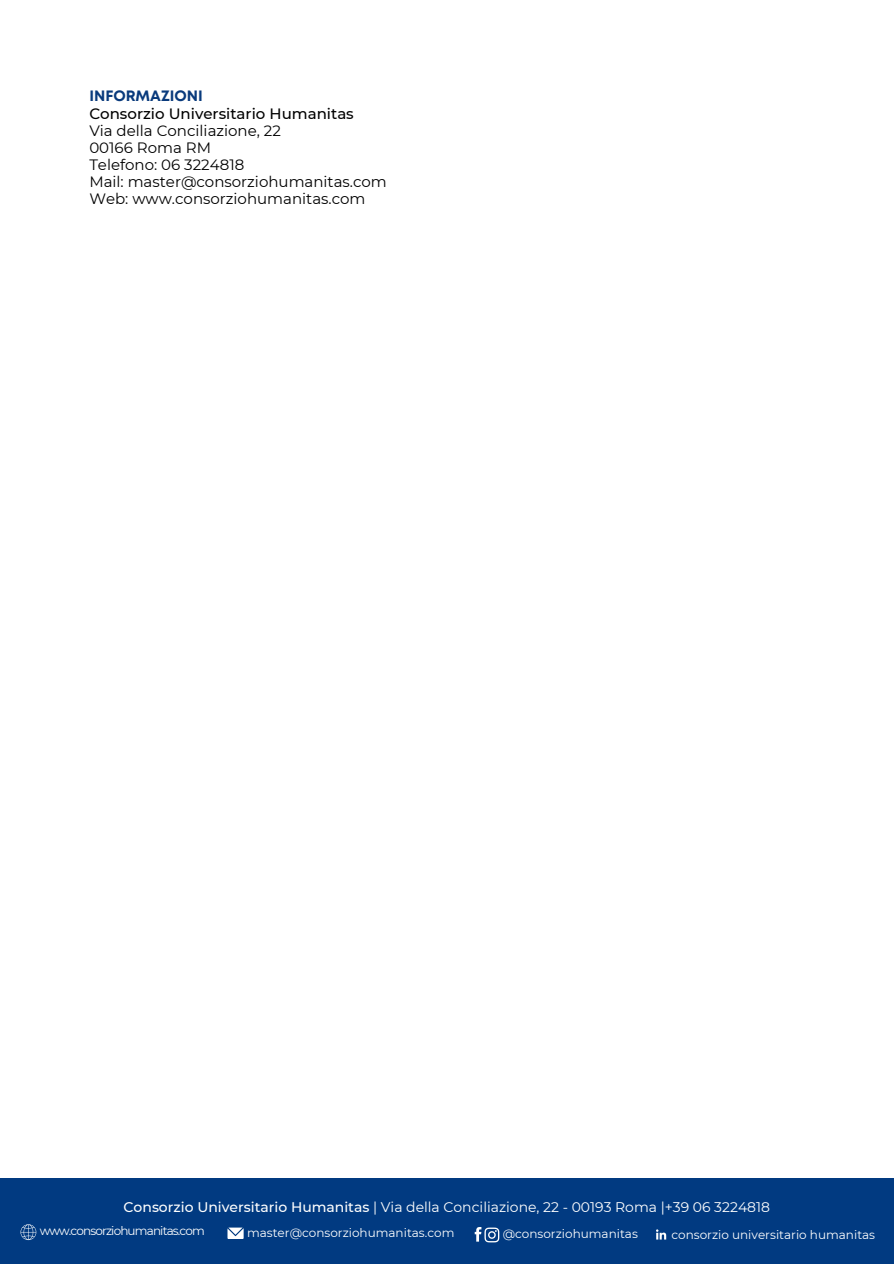
<style>
.page{position:relative;width:894px;height:1264px;background:#fff}
.page>*{position:absolute;margin:0;border:0;box-sizing:border-box;transform-origin:0 0}
.t1{font:15px/16.8px "Montserrat";color:#000}
.t2{font:700 15px "Mont";color:#093a7c}
.t3{font:13.95px "Montserrat";color:#fff}
.t4{font:12px "Montserrat";color:#fff}
.t5{font:12px "Montserrat";letter-spacing:-.07em;color:#fff}
.s1{font-weight:500}
</style>
<div class="page">
<div style="left:0;top:1178px;width:893px;height:85px;background:#013a81"></div>
<svg style="left:21px;top:1224px;width:15px;height:15px"></svg>
<svg style="left:654px;top:1227px;width:14px;height:14px"></svg>
<svg style="left:655px;top:1229px;width:11px;height:10px"></svg>
<svg style="left:227px;top:1227px;width:16px;height:11px"></svg>
<svg style="left:474px;top:1227px;width:25px;height:15px"></svg>
<p class="t2" style="left:89px;top:90px;width:115px">INFORMAZIONI</p>
<p class="t1" style="left:89px;top:105px;width:299px"><span class="s1">Consorzio Universitario Humanitas<br></span>Via della Conciliazione, 22<br>00166 Roma RM<br>Telefono: 06 3224818<br>Mail: master@consorziohumanitas.com<br>Web: www.consorziohumanitas.com</p>
<p class="t3" style="left:123px;top:1198px;width:647px"><span class="s1">Consorzio Universitario Humanitas</span> | Via della Conciliazione, 22 - 00193 Roma |+39 06 3224818</p>
<h1 class="t5" style="left:40px;top:1223px;width:167px">www.consorziohumanitas.com</h1>
<h2 class="t4" style="left:247px;top:1225px;width:209px">master@consorziohumanitas.com</h2>
<p class="t4" style="left:502px;top:1226px;width:137px">@consorziohumanitas</p>
<h2 class="t4" style="left:671px;top:1226px;width:205px">consorzio universitario humanitas</h2>
</div>
